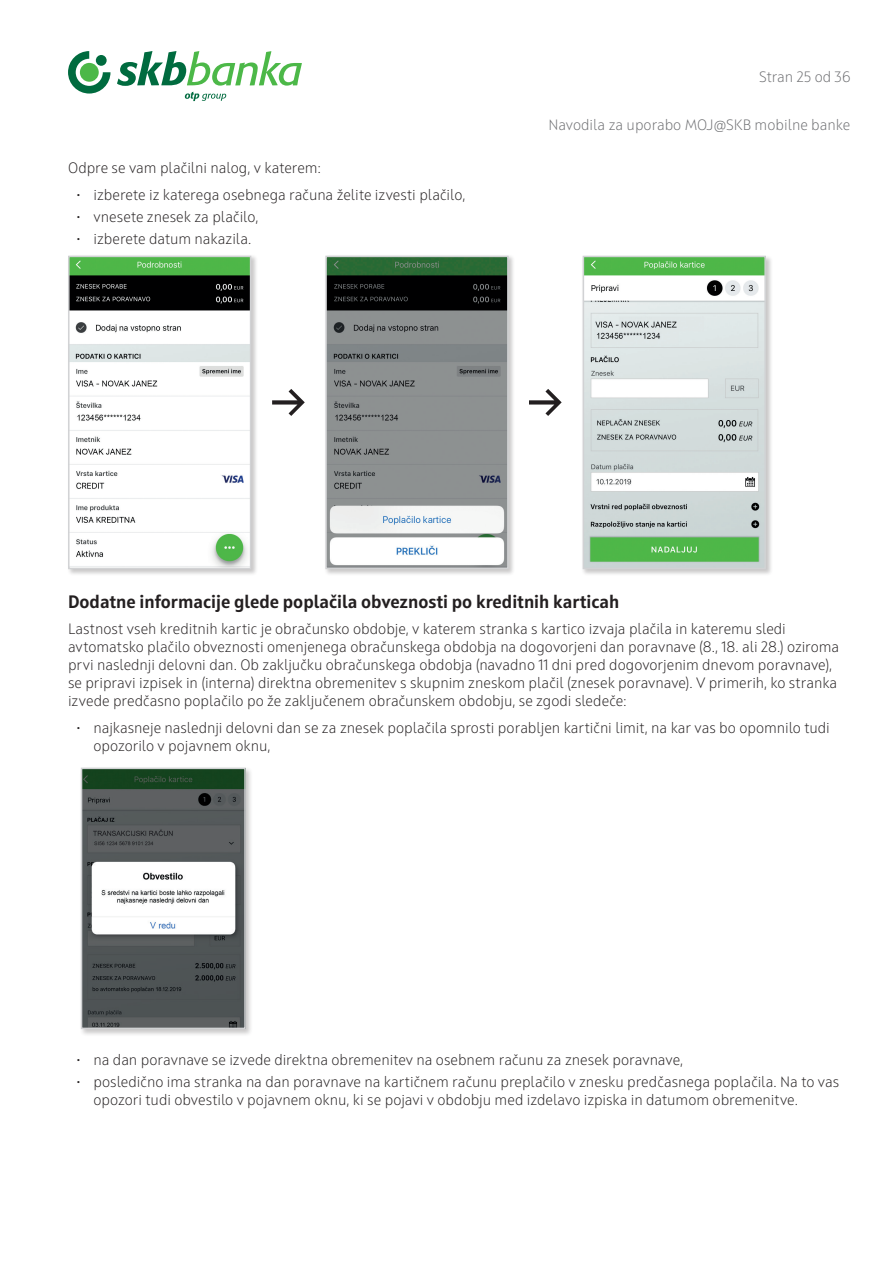
<style>
.page{position:relative;width:893px;height:1263px;background:#fff}
.page>*{position:absolute;margin:0;border:0;box-sizing:border-box;transform-origin:0 0}
.t1{font:60px "Squad";color:#231f20}
.t2{font:700 18px "Squad";color:#231f20}
.t3{font:300 15px/18px "Squad";color:#231f20}
.t4{font:300 15px "Squad";color:#6c6d70}
</style>
<div class="page">
<svg style="left:68px;top:51px;width:42px;height:43px"></svg>
<div style="left:80px;top:63px;width:19px;height:19px;background:#4cb848;border-radius:50%"></div>
<div style="left:96px;top:55px;width:11px;height:11px;background:#006b3f;border-radius:50%"></div>
<svg style="left:117px;top:51px;width:185px;height:35px"></svg>
<svg style="left:185px;top:92px;width:41px;height:9px"></svg>
<div style="left:67px;top:255px;width:191px;height:321px;background:#231f20;opacity:.25"></div>
<img style="left:71px;top:259px;width:177px;height:307px">
<div style="left:68px;top:256px;width:183px;height:313px;border:2px solid #d1d2d4"></div>
<div style="left:324px;top:255px;width:191px;height:321px;background:#231f20;opacity:.25"></div>
<img style="left:328px;top:259px;width:178px;height:307px">
<div style="left:325px;top:256px;width:184px;height:313px;border:2px solid #d1d2d4"></div>
<div style="left:582px;top:255px;width:191px;height:321px;background:#231f20;opacity:.25"></div>
<img style="left:586px;top:259px;width:177px;height:307px">
<div style="left:583px;top:256px;width:183px;height:313px;border:2px solid #d1d2d4"></div>
<div style="left:79px;top:766px;width:175px;height:270px;background:#231f20;opacity:.25"></div>
<img style="left:84px;top:771px;width:159px;height:255px">
<div style="left:81px;top:768px;width:165px;height:261px;border:2px solid #d1d2d4"></div>
<p class="t4" style="left:759px;top:68px;width:93px">Stran 25 od 36</p>
<p class="t3" style="left:68px;top:159px;width:254px">Odpre se vam plačilni nalog, v katerem:</p>
<p class="t3" style="left:77px;top:185px;width:390px">• izberete iz katerega osebnega računa želite izvesti plačilo,</p>
<p class="t3" style="left:77px;top:208px;width:183px">• vnesete znesek za plačilo,</p>
<p class="t3" style="left:77px;top:230px;width:176px">• izberete datum nakazila.</p>
<p class="t4" style="left:548px;top:116px;width:304px">Navodila za uporabo MOJ@SKB mobilne banke</p>
<h1 class="t1" style="left:270px;top:366px;width:39px">→</h1>
<h1 class="t1" style="left:527px;top:366px;width:39px">→</h1>
<p class="t2" style="left:68px;top:590px;width:553px">Dodatne informacije glede poplačila obveznosti po kreditnih karticah</p>
<p class="t3" style="left:68px;top:620px;width:773px">Lastnost vseh kreditnih kartic je obračunsko obdobje, v katerem stranka s kartico izvaja plačila in kateremu sledi avtomatsko plačilo obveznosti omenjenega obračunskega obdobja na dogovorjeni dan poravnave (8., 18. ali 28.) oziroma prvi naslednji delovni dan. Ob zaključku obračunskega obdobja (navadno 11 dni pred dogovorjenim dnevom poravnave), se pripravi izpisek in (interna) direktna obremenitev s skupnim zneskom plačil (znesek poravnave). V primerih, ko stranka izvede predčasno poplačilo po že zaključenem obračunskem obdobju, se zgodi sledeče:</p>
<p class="t3" style="left:94px;top:719px;width:738px;text-indent:-17px">• najkasneje naslednji delovni dan se za znesek poplačila sprosti porabljen kartični limit, na kar vas bo opomnilo tudi opozorilo v pojavnem oknu,</p>
<p class="t3" style="left:77px;top:1050px;width:608px">• na dan poravnave se izvede direktna obremenitev na osebnem računu za znesek poravnave,</p>
<p class="t3" style="left:94px;top:1073px;width:747px;text-indent:-17px">• posledično ima stranka na dan poravnave na kartičnem računu preplačilo v znesku predčasnega poplačila. Na to vas opozori tudi obvestilo v pojavnem oknu, ki se pojavi v obdobju med izdelavo izpiska in datumom obremenitve.</p>
</div>
